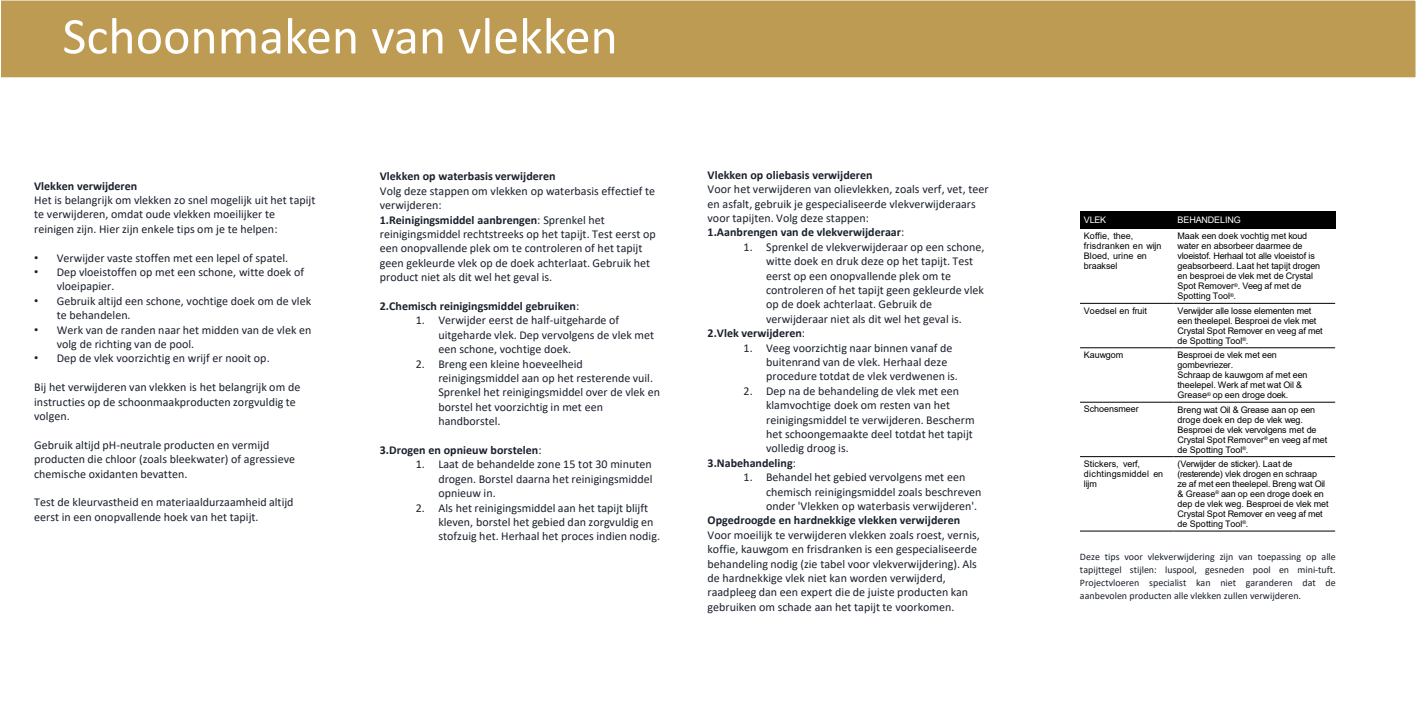
<style>
.page{position:relative;width:1417px;height:709px;background:#fff}
.page>*{position:absolute;margin:0;border:0;box-sizing:border-box;transform-origin:0 0}
.t1{font:52px "Calibri";color:#fff}
.t2{font:12px/14.4px "Calibri";color:#1a202c}
.t3{font:700 12px "Calibri";color:#1a202c}
.t4{font:10px/13px "Calibri";color:#1a202c;text-align:justify}
.t5{font:9px/10px "Arial";letter-spacing:-.01em;color:#000}
.t6{font:9px/10px "Arial";letter-spacing:.01em;color:#000}
.t7{font:9px "Arial";letter-spacing:-.015em;color:#fff}
.s1{font-family:"Arial"}
.s2{font-weight:700}
.s3{font-weight:400}
</style>
<div class="page">
<hr style="left:1080px;top:303px;width:94px;height:1px;background:#000">
<hr style="left:1174px;top:303px;width:161px;height:1px;background:#000">
<hr style="left:1080px;top:348px;width:94px;height:1px;background:#000">
<hr style="left:1174px;top:348px;width:161px;height:1px;background:#000">
<hr style="left:1080px;top:402px;width:94px;height:1px;background:#000">
<hr style="left:1174px;top:402px;width:161px;height:1px;background:#000">
<hr style="left:1080px;top:456px;width:94px;height:1px;background:#000">
<hr style="left:1174px;top:456px;width:161px;height:1px;background:#000">
<hr style="left:1080px;top:531px;width:94px;height:1px;background:#000">
<hr style="left:1174px;top:531px;width:161px;height:1px;background:#000">
<div style="left:1080px;top:212px;width:255px;height:17px;background:#000"></div>
<div style="left:1px;top:0;width:1415px;height:78px;background:#bd9b53"></div>
<p class="t1" style="left:63px;top:0;width:557px">Schoonmaken van vlekken</p>
<p class="t3" style="left:34px;top:177px;width:105px">Vlekken verwijderen</p>
<p class="t2" style="left:34px;top:192px;width:283px">Het is belangrijk om vlekken zo snel mogelijk uit het tapijt te verwijderen, omdat oude vlekken moeilijker te reinigen zijn. Hier zijn enkele tips om je te helpen:</p>
<p class="t2" style="left:34px;top:250px;width:256px"><span class="s1">•</span> Verwijder vaste stoffen met een lepel of spatel.</p>
<p class="t2" style="left:57px;top:264px;width:249px;text-indent:-23px"><span class="s1">•</span> Dep vloeistoffen op met een schone, witte doek of vloeipapier.</p>
<p class="t2" style="left:57px;top:293px;width:256px;text-indent:-23px"><span class="s1">•</span> Gebruik altijd een schone, vochtige doek om de vlek te behandelen.</p>
<p class="t2" style="left:57px;top:322px;width:256px;text-indent:-23px"><span class="s1">•</span> Werk van de randen naar het midden van de vlek en volg de richting van de pool.</p>
<p class="t2" style="left:34px;top:351px;width:237px"><span class="s1">•</span> Dep de vlek voorzichtig en wrijf er nooit op.</p>
<p class="t2" style="left:34px;top:380px;width:268px">Bij het verwijderen van vlekken is het belangrijk om de instructies op de schoonmaakproducten zorgvuldig te volgen.</p>
<p class="t2" style="left:34px;top:437px;width:262px">Gebruik altijd pH-neutrale producten en vermijd producten die chloor (zoals bleekwater) of agressieve chemische oxidanten bevatten.</p>
<p class="t2" style="left:34px;top:495px;width:261px">Test de kleurvastheid en materiaaldurzaamheid altijd eerst in een onopvallende hoek van het tapijt.</p>
<p class="t3" style="left:380px;top:168px;width:177px">Vlekken op waterbasis verwijderen</p>
<p class="t2" style="left:380px;top:183px;width:277px">Volg deze stappen om vlekken op waterbasis effectief te verwijderen:</p>
<p class="t2" style="left:380px;top:212px;width:278px"><span class="s2">1.Reinigingsmiddel aanbrengen</span>: Sprenkel het reinigingsmiddel rechtstreeks op het tapijt. Test eerst op een onopvallende plek om te controleren of het tapijt geen gekleurde vlek op de doek achterlaat. Gebruik het product niet als dit wel het geval is.</p>
<p class="t3" style="left:380px;top:297px;width:201px">2.Chemisch reinigingsmiddel gebruiken<span class="s3">:</span></p>
<p class="t2" style="left:438px;top:313px;width:217px;text-indent:-23px">1. Verwijder eerst de half-uitgeharde of uitgeharde vlek. Dep vervolgens de vlek met een schone, vochtige doek.</p>
<p class="t2" style="left:438px;top:356px;width:223px;text-indent:-23px">2. Breng een kleine hoeveelheid reinigingsmiddel aan op het resterende vuil.<br>Sprenkel het reinigingsmiddel over de vlek en borstel het voorzichtig in met een handborstel.</p>
<p class="t3" style="left:380px;top:441px;width:163px">3.Drogen en opnieuw borstelen<span class="s3">:</span></p>
<p class="t2" style="left:438px;top:457px;width:216px;text-align:justify;text-indent:-23px">1. Laat de behandelde zone 15 tot 30 minuten drogen. Borstel daarna het reinigingsmiddel opnieuw in.</p>
<p class="t2" style="left:438px;top:500px;width:223px;text-indent:-23px">2. Als het reinigingsmiddel aan het tapijt blijft kleven, borstel het gebied dan zorgvuldig en stofzuig het. Herhaal het proces indien nodig.</p>
<p class="t3" style="left:708px;top:166px;width:167px">Vlekken op oliebasis verwijderen</p>
<p class="t2" style="left:708px;top:182px;width:283px">Voor het verwijderen van olievlekken, zoals verf, vet, teer en asfalt, gebruik je gespecialiseerde vlekverwijderaars voor tapijten. Volg deze stappen:</p>
<p class="t3" style="left:708px;top:224px;width:198px">1.Aanbrengen van de vlekverwijderaar<span class="s3">:</span></p>
<p class="t2" style="left:766px;top:239px;width:220px;text-indent:-23px">1. Sprenkel de vlekverwijderaar op een schone, witte doek en druk deze op het tapijt. Test eerst op een onopvallende plek om te controleren of het tapijt geen gekleurde vlek op de doek achterlaat. Gebruik de verwijderaar niet als dit wel het geval is.</p>
<p class="t3" style="left:708px;top:325px;width:99px">2.Vlek verwijderen<span class="s3">:</span></p>
<p class="t2" style="left:766px;top:340px;width:193px;text-indent:-23px">1. Veeg voorzichtig naar binnen vanaf de buitenrand van de vlek. Herhaal deze procedure totdat de vlek verdwenen is.</p>
<p class="t2" style="left:766px;top:383px;width:210px;text-indent:-23px">2. Dep na de behandeling de vlek met een klamvochtige doek om resten van het reinigingsmiddel te verwijderen. Bescherm het schoongemaakte deel totdat het tapijt volledig droog is.</p>
<p class="t3" style="left:708px;top:454px;width:90px">3.Nabehandeling<span class="s3">:</span></p>
<p class="t2" style="left:766px;top:470px;width:217px;text-indent:-23px">1. Behandel het gebied vervolgens met een chemisch reinigingsmiddel zoals beschreven onder 'Vlekken op waterbasis verwijderen'.</p>
<p class="t3" style="left:708px;top:512px;width:254px">Opgedroogde en hardnekkige vlekken verwijderen</p>
<p class="t2" style="left:708px;top:527px;width:274px">Voor moeilijk te verwijderen vlekken zoals roest, vernis, koffie, kauwgom en frisdranken is een gespecialiseerde behandeling nodig (zie tabel voor vlekverwijdering). Als de hardnekkige vlek niet kan worden verwijderd, raadpleeg dan een expert die de juiste producten kan gebruiken om schade aan het tapijt te voorkomen.</p>
<p class="t7" style="left:1084px;top:214px;width:24px">VLEK</p>
<p class="t7" style="left:1178px;top:214px;width:65px">BEHANDELING</p>
<p class="t5" style="left:1084px;top:231px;width:79px">Koffie, thee, frisdranken en wijn<br>Bloed, urine en braaksel</p>
<p class="t5" style="left:1178px;top:231px;width:144px">Maak een doek vochtig met koud water en absorbeer daarmee de vloeistof. Herhaal tot alle vloeistof is geabsorbeerd. Laat het tapijt drogen en besproei de vlek met de Crystal<br>Spot Remover<sup>®</sup>. Veeg af met de<br>Spotting Tool<sup>®</sup>.</p>
<p class="t5" style="left:1084px;top:305px;width:64px">Voedsel en fruit</p>
<p class="t5" style="left:1178px;top:305px;width:147px">Verwijder alle losse elementen met een theelepel. Besproei de vlek met<br>Crystal Spot Remover en veeg af met de Spotting Tool<sup>®</sup>.</p>
<p class="t5" style="left:1084px;top:350px;width:41px">Kauwgom</p>
<p class="t5" style="left:1178px;top:350px;width:101px">Besproei de vlek met een gombevriezer.</p>
<p class="t5" style="left:1178px;top:370px;width:131px">Schraap de kauwgom af met een theelepel. Werk af met wat Oil &amp;<br>Grease<sup>®</sup> op een droge doek.</p>
<p class="t5" style="left:1084px;top:404px;width:56px">Schoensmeer</p>
<p class="t5" style="left:1178px;top:404px;width:139px">Breng wat Oil &amp; Grease aan op een droge doek en dep de vlek weg.</p>
<p class="t5" style="left:1178px;top:424px;width:151px">Besproei de vlek vervolgens met de<br>Crystal Spot Remover<sup>®</sup> en veeg af met de Spotting Tool<sup>®</sup>.</p>
<p class="t6" style="left:1084px;top:459px;width:81px">Stickers, verf, dichtingsmiddel en lijm</p>
<p class="t5" style="left:1178px;top:459px;width:149px">(Verwijder de sticker). Laat de (resterende) vlek drogen en schraap ze af met een theelepel. Breng wat Oil &amp; Grease<sup>®</sup> aan op een droge doek en</p>
<p class="t5" style="left:1178px;top:499px;width:152px">dep de vlek weg. Besproei de vlek met<br>Crystal Spot Remover en veeg af met de Spotting Tool<sup>®</sup>.</p>
<p class="t4" style="left:1080px;top:550px;width:257px">Deze tips voor vlekverwijdering zijn van toepassing op alle tapijttegel stijlen: luspool, gesneden pool en mini-tuft.<br>Projectvloeren specialist kan niet garanderen dat de aanbevolen producten alle vlekken zullen verwijderen.</p>
</div>
